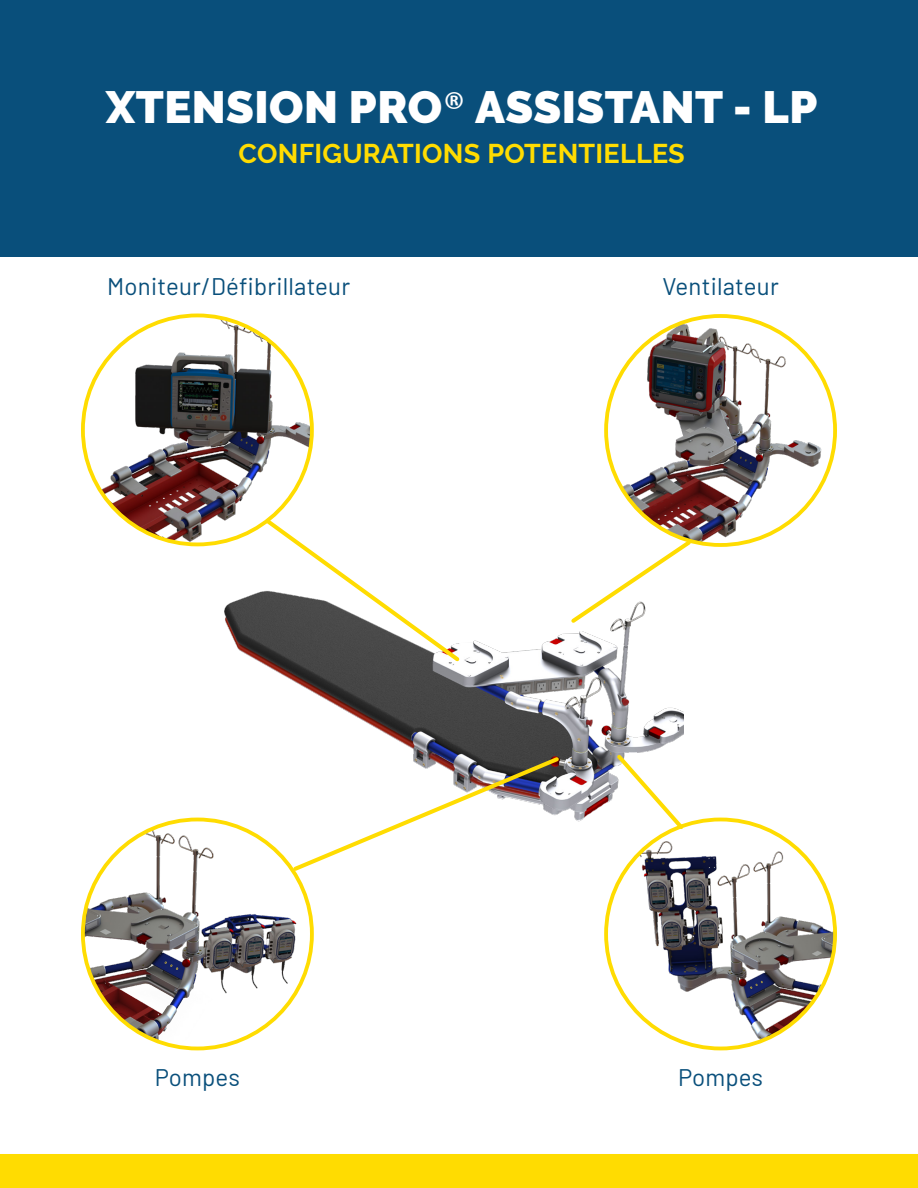
<style>
.page{position:relative;width:918px;height:1188px;background:#fff}
.page>*{position:absolute;margin:0;border:0;box-sizing:border-box;transform-origin:0 0}
.Titre_1{font:900 45px "Raleway";letter-spacing:.01em;color:#fff}
.Titre_1-2{font:700 27px "Raleway";letter-spacing:.01em;color:#ffdc01}
.Bubble_name{font:24px "Barlow";letter-spacing:.01em;color:#094f7b}
.s1{font-family:"Calibri";font-weight:400}
</style>
<div class="page">
<div style="left:0;top:0;width:918px;height:256px;background:#094f7b"></div>
<div style="left:0;top:1154px;width:918px;height:34px;background:#ffdc01"></div>
<img style="left:225px;top:591px;width:458px;height:231px">
<img style="left:83px;top:315px;width:229px;height:229px;border-radius:114px">
<img style="left:606px;top:319px;width:229px;height:226px">
<img style="left:623px;top:840px;width:212px;height:208px">
<svg style="left:263px;top:516px;width:200px;height:149px"></svg>
<svg style="left:614px;top:751px;width:73px;height:82px"></svg>
<svg style="left:568px;top:537px;width:126px;height:89px"></svg>
<img style="left:83px;top:821px;width:220px;height:227px">
<svg style="left:290px;top:754px;width:272px;height:120px"></svg>
<p class="Titre_1" style="left:106px;top:81px;width:713px">XTENSION PRO<span class="s1">®</span> ASSISTANT - LP</p>
<p class="Titre_1-2" style="left:239px;top:138px;width:448px">CONFIGURATIONS POTENTIELLES</p>
<p class="Bubble_name" style="left:107px;top:269px;width:244px">Moniteur/Défibrillateur</p>
<p class="Bubble_name" style="left:662px;top:269px;width:118px">Ventilateur</p>
<p class="Bubble_name" style="left:155px;top:1060px;width:87px">Pompes</p>
<p class="Bubble_name" style="left:678px;top:1060px;width:87px">Pompes</p>
</div>
